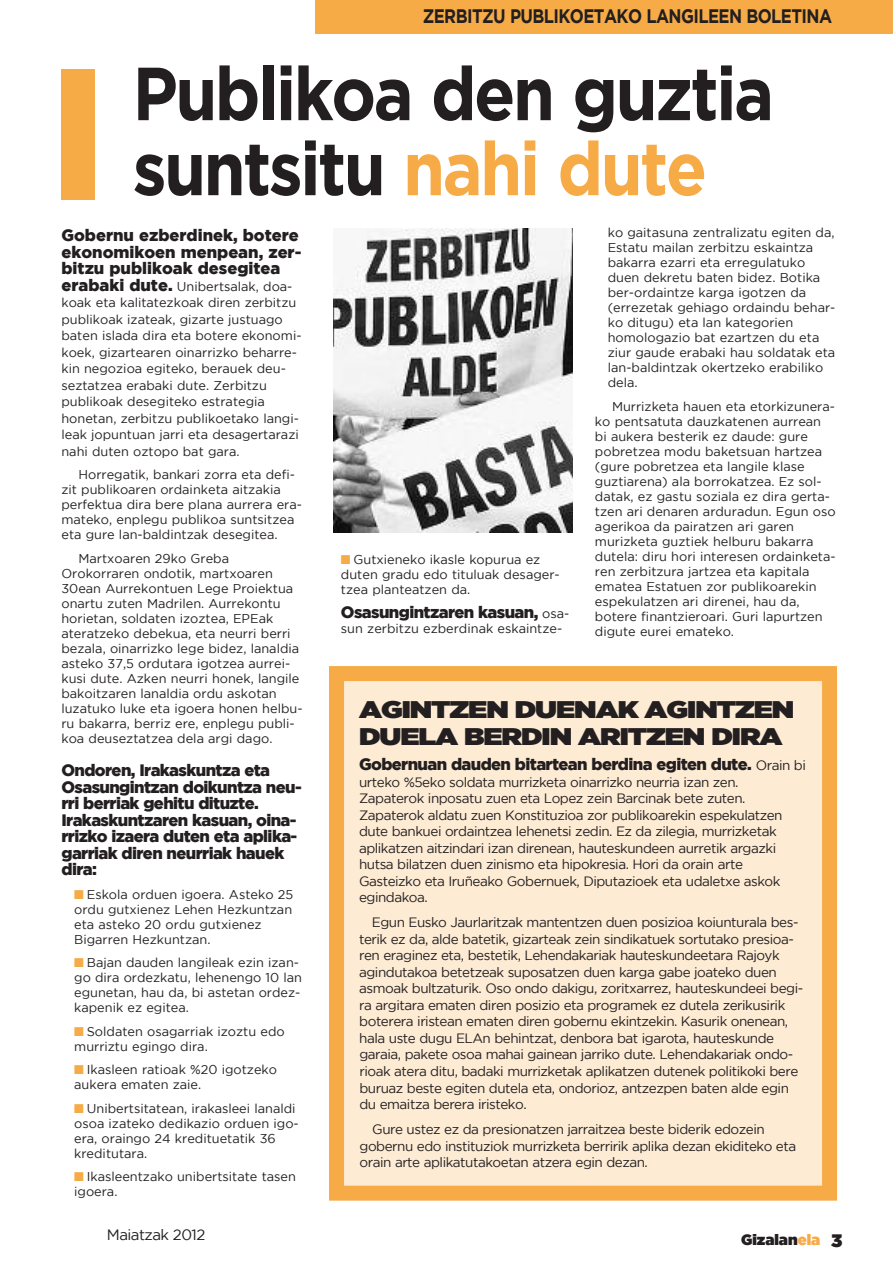
<style>
.page{position:relative;width:893px;height:1263px;background:#fff}
.page>*{position:absolute;margin:0;border:0;box-sizing:border-box;transform-origin:0 0}
.t1{font:700 75px/75px "Gotham";letter-spacing:-.035em;color:#231f20;scale:.9 1}
.t2{font:24px/27px "Gotham Ultra";letter-spacing:-.035em;color:#231f20;scale:1.2 1}
.t3{font:700 19.5px "Gotham";letter-spacing:-.035em;color:#231f20;scale:.85 1}
.t4{font:900 16.5px/16.5px "Gotham";letter-spacing:-.035em;color:#231f20}
.t5{font:900 16.5px/16.5px "Gotham";color:#231f20}
.t6{font:15px "Gotham";letter-spacing:-.035em;color:#231f20}
.t7{font:15px "Gotham Ultra";color:#231f20}
.t8{font:13.5px/16.5px "Gotham";letter-spacing:-.035em;color:#231f20}
.t9{font:12.75px/15px "Gotham";color:#231f20}
.s1{color:#f6ab47}
.s2{font-weight:900;font-size:16.5px}
.s3{font-weight:400;font-size:12.75px}
.s4{font-weight:400;font-size:13.5px}
.s5{font-size:18px}
</style>
<div class="page">
<div style="left:315px;top:0;width:578px;height:34px;background:#f6ab47"></div>
<div style="left:61px;top:70px;width:34px;height:130px;background:#f6ab47"></div>
<div style="left:344px;top:681px;width:478px;height:504px;background:#fdebd4"></div>
<div style="left:329px;top:666px;width:508px;height:534px;border:15px solid #f6ab47"></div>
<img style="left:334px;top:228px;width:239px;height:305px">
<h3 class="t3" style="left:423px;top:8px;width:483px">ZERBITZU PUBLIKOETAKO LANGILEEN BOLETINA</h3>
<h1 class="t1" style="left:133px;top:61px;width:714px">Publikoa den guztia suntsitu <span class="s1">nahi dute</span></h1>
<p class="t5" style="left:61px;top:228px;width:241px">Gobernu ezberdinek, botere ekonomikoen menpean, zer&shy;bitzu publikoak desegitea</p>
<p class="t9" style="left:61px;top:279px;width:242px;line-height:16.5px"><span class="s2">erabaki dute.</span> Unibertsalak, doa&shy;koak eta kalitatezkoak diren zerbitzu publikoak izateak, gizarte justuago baten islada dira eta botere ekonomi&shy;koek, gizartearen oinarrizko beharre&shy;kin negozioa egiteko, berauek deu&shy;seztatzea erabaki dute. Zerbitzu publikoak desegiteko estrategia honetan, zerbitzu publikoetako langi&shy;leak jopuntuan jarri eta desagertarazi nahi duten oztopo bat gara.</p>
<p class="t9" style="left:61px;top:468px;width:242px;text-indent:17px">Horregatik, bankari zorra eta defi&shy;zit publikoaren ordainketa aitzakia perfektua dira bere plana aurrera era&shy;mateko, enplegu publikoa suntsitzea eta gure lan-baldintzak desegitea.</p>
<p class="t9" style="left:61px;top:551px;width:243px;text-indent:17px">Martxoaren 29ko Greba Orokorraren ondotik, martxoaren 30ean Aurrekontuen Lege Proiektua onartu zuten Madrilen. Aurrekontu horietan, soldaten izoztea, EPEak ateratzeko debekua, eta neurri berri bezala, oinarrizko lege bidez, lanaldia asteko 37,5 ordutara igotzea aurrei&shy;kusi dute. Azken neurri honek, langile bakoitzaren lanaldia ordu askotan luzatuko luke eta igoera honen helbu&shy;ru bakarra, berriz ere, enplegu publi&shy;koa deuseztatzea dela argi dago.</p>
<p class="t4" style="left:61px;top:763px;width:242px">Ondoren, Irakaskuntza eta<br>Osasungintzan doikuntza neu&shy;rri berriak gehitu dituzte.<br>Irakaskuntzaren kasuan, oina&shy;rrizko izaera duten eta aplika&shy;garriak diren neurriak hauek dira:</p>
<p class="t9" style="left:74px;top:887px;width:220px"><span class="s1">■</span> Eskola orduen igoera. Asteko 25 ordu gutxienez Lehen Hezkuntzan eta asteko 20 ordu gutxienez<br>Bigarren Hezkuntzan.</p>
<p class="t9" style="left:74px;top:956px;width:229px"><span class="s1">■</span> Bajan dauden langileak ezin izan&shy;go dira ordezkatu, lehenengo 10 lan egunetan, hau da, bi astetan ordez&shy;kapenik ez egitea.</p>
<p class="t9" style="left:74px;top:1024px;width:212px"><span class="s1">■</span> Soldaten osagarriak izoztu edo murriztu egingo dira.</p>
<p class="t9" style="left:74px;top:1063px;width:204px"><span class="s1">■</span> Ikasleen ratioak %20 igotzeko aukera ematen zaie.</p>
<p class="t9" style="left:74px;top:1101px;width:226px"><span class="s1">■</span> Unibertsitatean, irakasleei lanaldi osoa izateko dedikazio orduen igo&shy;era, oraingo 24 kredituetatik 36 kreditutara.</p>
<p class="t9" style="left:74px;top:1170px;width:223px"><span class="s1">■</span> Ikasleentzako unibertsitate tasen igoera.</p>
<p class="t6" style="left:107px;top:1229px;width:100px">Maiatzak 2012</p>
<p class="t9" style="left:341px;top:553px;width:220px"><span class="s1">■</span> Gutxieneko ikasle kopurua ez duten gradu edo tituluak desager&shy;tzea planteatzen da.</p>
<p class="t4" style="left:341px;top:605px;width:230px">Osasungintzaren kasuan, <span class="s3">osa-</span></p>
<p class="t9" style="left:341px;top:622px;width:223px">sun zerbitzu ezberdinak eskaintze-</p>
<p class="t9" style="left:608px;top:226px;width:229px">ko gaitasuna zentralizatu egiten da,<br>Estatu mailan zerbitzu eskaintza bakarra ezarri eta erregulatuko duen dekretu baten bidez. Botika ber-ordaintze karga igotzen da (errezetak gehiago ordaindu behar&shy;ko ditugu) eta lan kategorien homologazio bat ezartzen du eta ziur gaude erabaki hau soldatak eta lan-baldintzak okertzeko erabiliko dela.</p>
<p class="t9" style="left:595px;top:400px;width:242px;text-indent:17px">Murrizketa hauen eta etorkizunera&shy;ko pentsatuta dauzkatenen aurrean bi aukera besterik ez daude: gure pobretzea modu baketsuan hartzea (gure pobretzea eta langile klase guztiarena) ala borrokatzea. Ez sol&shy;datak, ez gastu soziala ez dira gerta&shy;tzen ari denaren arduradun. Egun oso agerikoa da pairatzen ari garen murizketa guztiek helburu bakarra dutela: diru hori interesen ordainketa&shy;ren zerbitzura jartzea eta kapitala ematea Estatuen zor publikoarekin espekulatzen ari direnei, hau da, botere finantzieroari. Guri lapurtzen digute eurei emateko.</p>
<h2 class="t2" style="left:359px;top:698px;width:364px">AGINTZEN DUENAK AGINTZEN<br>DUELA BERDIN ARITZEN DIRA</h2>
<p class="t4" style="left:359px;top:757px;width:448px">Gobernuan dauden bitartean berdina egiten dute. <span class="s4">Orain bi</span></p>
<p class="t8" style="left:359px;top:775px;width:425px">urteko %5eko soldata murrizketa oinarrizko neurria izan zen.<br>Zapaterok inposatu zuen eta Lopez zein Barcinak bete zuten.<br>Zapaterok aldatu zuen Konstituzioa zor publikoarekin espekulatzen dute bankuei ordaintzea lehenetsi zedin. Ez da zilegia, murrizketak aplikatzen aitzindari izan direnean, hauteskundeen aurretik argazki hutsa bilatzen duen zinismo eta hipokresia. Hori da orain arte Gasteizko eta Iruñeako Gobernuek, Diputazioek eta udaletxe askok egindakoa.</p>
<p class="t8" style="left:359px;top:915px;width:446px;text-indent:13px">Egun Eusko Jaurlaritzak mantentzen duen posizioa koiunturala bes&shy;terik ez da, alde batetik, gizarteak zein sindikatuek sortutako presioa&shy;ren eraginez eta, bestetik, Lehendakariak hauteskundeetara Rajoyk agindutakoa betetzeak suposatzen duen karga gabe joateko duen asmoak bultzaturik. Oso ondo dakigu, zoritxarrez, hauteskundeei begi&shy;ra argitara ematen diren posizio eta programek ez dutela zerikusirik boterera iristean ematen diren gobernu ekintzekin. Kasurik onenean, hala uste dugu ELAn behintzat, denbora bat igarota, hauteskunde garaia, pakete osoa mahai gainean jarriko dute. Lehendakariak ondo&shy;rioak atera ditu, badaki murrizketak aplikatzen dutenek politikoki bere buruaz beste egiten dutela eta, ondorioz, antzezpen baten alde egin du emaitza berera iristeko.</p>
<p class="t8" style="left:359px;top:1122px;width:438px;text-indent:13px">Gure ustez ez da presionatzen jarraitzea beste biderik edozein gobernu edo instituziok murrizketa berririk aplika dezan ekiditeko eta orain arte aplikatutakoetan atzera egin dezan.</p>
<p class="t7" style="left:741px;top:1234px;width:103px">Gizalan<span class="s1">ela</span> <span class="s5">3</span></p>
</div>
